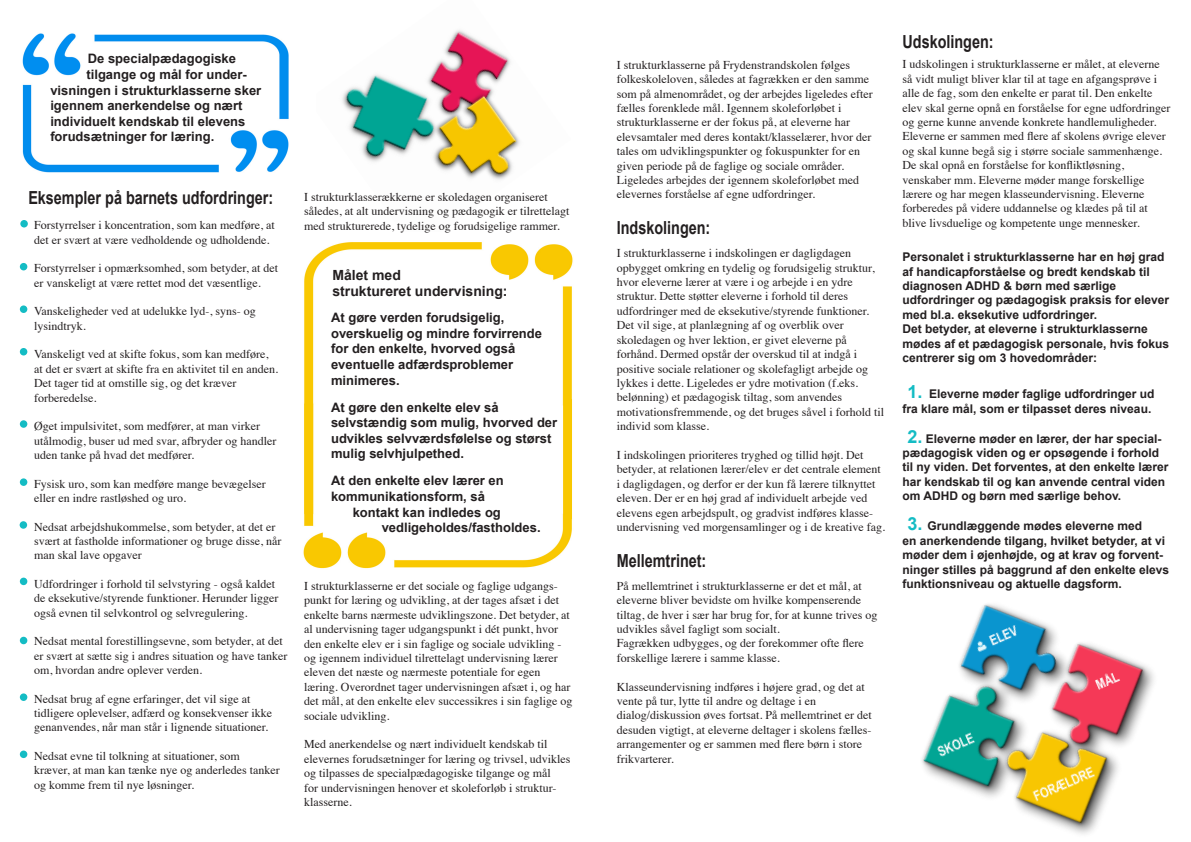
<style>
.page{position:relative;width:1191px;height:842px;background:#fff}
.page>*{position:absolute;margin:0;border:0;box-sizing:border-box;transform-origin:0 0}
.t1{font:700 18px "Arial";color:#231f20;scale:.8 1}
.t2{font:700 14px/15.6px "Arial";color:#231f20}
.t3{font:700 13px/15.6px "Arial";color:#231f20}
.t4{font:12px/14.4px "Times";color:#231f20}
.t5{font:700 12px/14.4px "Arial";color:#231f20}
.s1{font-size:18px;color:#14bcc4}
</style>
<div class="page">
<img style="left:342px;top:30px;width:178px;height:150px">
<img style="left:22px;top:33px;width:267px;height:140px">
<img style="left:303px;top:242px;width:270px;height:327px">
<div style="left:20px;top:220px;width:8px;height:7px;background:#14bcc4;border-radius:50%"></div>
<div style="left:20px;top:263px;width:7px;height:7px;background:#14bcc4;border-radius:50%"></div>
<div style="left:20px;top:305px;width:7px;height:8px;background:#14bcc4;border-radius:50%"></div>
<div style="left:20px;top:348px;width:7px;height:7px;background:#14bcc4;border-radius:50%"></div>
<div style="left:20px;top:420px;width:7px;height:8px;background:#14bcc4;border-radius:50%"></div>
<div style="left:20px;top:478px;width:7px;height:8px;background:#14bcc4;border-radius:50%"></div>
<div style="left:20px;top:521px;width:7px;height:8px;background:#14bcc4;border-radius:50%"></div>
<div style="left:20px;top:578px;width:7px;height:7px;background:#14bcc4;border-radius:50%"></div>
<div style="left:20px;top:637px;width:7px;height:7px;background:#14bcc4;border-radius:50%"></div>
<div style="left:20px;top:693px;width:7px;height:8px;background:#14bcc4;border-radius:50%"></div>
<div style="left:20px;top:750px;width:7px;height:8px;background:#14bcc4;border-radius:50%"></div>
<img style="left:922px;top:604px;width:232px;height:230px">
<p class="t3" style="left:88px;top:51px;width:150px">De specialpædagogiske</p>
<p class="t3" style="left:50px;top:67px;width:212px;text-indent:36px">tilgange og mål for under&shy;visningen i strukturklasserne sker igennem anerkendelse og nært individuelt kendskab til elevens forudsætninger for læring.</p>
<p class="t1" style="left:28px;top:186px;width:308px">Eksempler på barnets udfordringer:</p>
<p class="t4" style="left:34px;top:217px;width:242px">Forstyrrelser i koncentration, som kan medføre, at det er svært at være vedholdende og udholdende.</p>
<p class="t4" style="left:34px;top:260px;width:246px">Forstyrrelser i opmærksomhed, som betyder, at det er vanskeligt at være rettet mod det væsentlige.</p>
<p class="t4" style="left:34px;top:303px;width:223px">Vanskeligheder ved at udelukke lyd-, syns- og lysindtryk.</p>
<p class="t4" style="left:34px;top:346px;width:245px">Vanskeligt ved at skifte fokus, som kan medføre, at det er svært at skifte fra en aktivitet til en anden.<br>Det tager tid at omstille sig, og det kræver forberedelse.</p>
<p class="t4" style="left:34px;top:418px;width:244px">Øget impulsivitet, som medfører, at man virker utålmodig, buser ud med svar, afbryder og handler uden tanke på hvad det medfører.</p>
<p class="t4" style="left:34px;top:475px;width:233px">Fysisk uro, som kan medføre mange bevægelser eller en indre rastløshed og uro.</p>
<p class="t4" style="left:34px;top:518px;width:249px">Nedsat arbejdshukommelse, som betyder, at det er svært at fastholde informationer og bruge disse, når man skal lave opgaver</p>
<p class="t4" style="left:34px;top:576px;width:246px">Udfordringer i forhold til selvstyring - også kaldet de eksekutive/styrende funktioner. Herunder ligger også evnen til selvkontrol og selvregulering.</p>
<p class="t4" style="left:34px;top:633px;width:255px">Nedsat mental forestillingsevne, som betyder, at det er svært at sætte sig i andres situation og have tanker om, hvordan andre oplever verden.</p>
<p class="t4" style="left:34px;top:690px;width:240px">Nedsat brug af egne erfaringer, det vil sige at tidligere oplevelser, adfærd og konsekvenser ikke genanvendes, når man står i lignende situationer.</p>
<p class="t4" style="left:34px;top:748px;width:247px">Nedsat evne til tolkning at situationer, som<br>kræver, at man kan tænke nye og anderledes tanker og komme frem til nye løsninger.</p>
<p class="t4" style="left:304px;top:189px;width:267px">I strukturklasserækkerne er skoledagen organiseret således, at alt undervisning og pædagogik er tilrettelagt med strukturerede, tydelige og forudsigelige rammer.</p>
<p class="t2" style="left:332px;top:268px;width:177px">Målet med<br>struktureret undervisning:</p>
<p class="t3" style="left:331px;top:310px;width:212px">At gøre verden forudsigelig, overskuelig og mindre forvirrende for den enkelte, hvorved også eventuelle adfærdsproblemer minimeres.</p>
<p class="t3" style="left:331px;top:400px;width:228px">At gøre den enkelte elev så selvstændig som mulig, hvorved der udvikles selvværdsfølelse og størst mulig selvhjulpethed.</p>
<p class="t3" style="left:331px;top:473px;width:174px">At den enkelte elev lærer en</p>
<p class="t3" style="left:331px;top:489px;width:155px">kommunikationsform, så</p>
<p class="t3" style="left:353px;top:505px;width:150px">kontakt kan indledes og</p>
<p class="t3" style="left:382px;top:520px;width:160px">vedligeholdes/fastholdes.</p>
<p class="t4" style="left:304px;top:578px;width:270px">I strukturklasserne er det sociale og faglige udgangs&shy;punkt for læring og udvikling, at der tages afsæt i det enkelte barns nærmeste udviklingszone. Det betyder, at al undervisning tager udgangspunkt i dét punkt, hvor den enkelte elev er i sin faglige og sociale udvikling - og igennem individuel tilrettelagt undervisning lærer eleven det næste og nærmeste potentiale for egen læring. Overordnet tager undervisningen afsæt i, og har det mål, at den enkelte elev successikres i sin faglige og sociale udvikling.</p>
<p class="t4" style="left:304px;top:736px;width:268px">Med anerkendelse og nært individuelt kendskab til elevernes forudsætninger for læring og trivsel, udvikles og tilpasses de specialpædagogiske tilgange og mål<br>for undervisningen henover et skoleforløb i struktur&shy;klasserne.</p>
<p class="t4" style="left:617px;top:56px;width:257px">I strukturklasserne på Frydenstrandskolen følges folkeskoleloven, således at fagrækken er den samme som på almenområdet, og der arbejdes ligeledes efter fælles forenklede mål. Igennem skoleforløbet i strukturklasserne er der fokus på, at eleverne har elevsamtaler med deres kontakt/klasselærer, hvor der tales om udviklingspunkter og fokuspunkter for en given periode på de faglige og sociale områder.<br>Ligeledes arbejdes der igennem skoleforløbet med elevernes forståelse af egne udfordringer.</p>
<p class="t1" style="left:617px;top:216px;width:119px">Indskolingen:</p>
<p class="t4" style="left:617px;top:245px;width:269px">I strukturklasserne i indskolingen er dagligdagen opbygget omkring en tydelig og forudsigelig struktur, hvor eleverne lærer at være i og arbejde i en ydre struktur. Dette støtter eleverne i forhold til deres udfordringer med de eksekutive/styrende funktioner.<br>Det vil sige, at planlægning af og overblik over skoledagen og hver lektion, er givet eleverne på forhånd. Dermed opstår der overskud til at indgå i positive sociale relationer og skolefagligt arbejde og lykkes i dette. Ligeledes er ydre motivation (f.eks. belønning) et pædagogisk tiltag, som anvendes motivationsfremmende, og det bruges såvel i forhold til individ som klasse.</p>
<p class="t4" style="left:617px;top:447px;width:270px">I indskolingen prioriteres tryghed og tillid højt. Det betyder, at relationen lærer/elev er det centrale element i dagligdagen, og derfor er der kun få lærere tilknyttet eleven. Der er en høj grad af individuelt arbejde ved elevens egen arbejdspult, og gradvist indføres klasse&shy;undervisning ved morgensamlinger og i de kreative fag.</p>
<p class="t1" style="left:617px;top:549px;width:114px">Mellemtrinet:</p>
<p class="t4" style="left:617px;top:578px;width:262px">På mellemtrinet i strukturklasserne er det et mål, at eleverne bliver bevidste om hvilke kompenserende tiltag, de hver i sær har brug for, for at kunne trives og udvikles såvel fagligt som socialt.<br>Fagrækken udbygges, og der forekommer ofte flere forskellige lærere i samme klasse.</p>
<p class="t4" style="left:617px;top:678px;width:256px">Klasseundervisning indføres i højere grad, og det at vente på tur, lytte til andre og deltage i en dialog/diskussion øves fortsat. På mellemtrinet er det desuden vigtigt, at eleverne deltager i skolens fælles&shy;arrangementer og er sammen med flere børn i store frikvarterer.</p>
<p class="t1" style="left:902px;top:30px;width:116px">Udskolingen:</p>
<p class="t4" style="left:902px;top:56px;width:269px">I udskolingen i strukturklasserne er målet, at eleverne så vidt muligt bliver klar til at tage en afgangsprøve i alle de fag, som den enkelte er parat til. Den enkelte elev skal gerne opnå en forståelse for egne udfordringer og gerne kunne anvende konkrete handlemuligheder.<br>Eleverne er sammen med flere af skolens øvrige elever og skal kunne begå sig i større sociale sammenhænge.<br>De skal opnå en forståelse for konfliktløsning, venskaber mm. Eleverne møder mange forskellige lærere og har megen klasseundervisning. Eleverne forberedes på videre uddannelse og klædes på til at blive livsduelige og kompetente unge mennesker.</p>
<p class="t5" style="left:902px;top:250px;width:268px">Personalet i strukturklasserne har en høj grad af handicapforståelse og bredt kendskab til diagnosen ADHD &amp; børn med særlige udfordringer og pædagogisk praksis for elever med bl.a. eksekutive udfordringer.</p>
<p class="t5" style="left:902px;top:322px;width:268px">Det betyder, at eleverne i strukturklasserne mødes af et pædagogisk personale, hvis fokus centrerer sig om 3 hovedområder:</p>
<p class="t5" style="left:902px;top:387px;width:254px;text-align:center"><span class="s1">1.</span> Eleverne møder faglige udfordringer ud fra klare mål, som er tilpasset deres niveau.</p>
<p class="t5" style="left:902px;top:432px;width:268px;text-indent:5px"><span class="s1">2.</span> Eleverne møder en lærer, der har special&shy;pædagogisk viden og er opsøgende i forhold til ny viden. Det forventes, at den enkelte lærer har kendskab til og kan anvende central viden om ADHD og børn med særlige behov.</p>
<p class="t5" style="left:902px;top:519px;width:268px;text-indent:5px"><span class="s1">3.</span> Grundlæggende mødes eleverne med<br>en anerkendende tilgang, hvilket betyder, at vi møder dem i øjenhøjde, og at krav og forvent&shy;ninger stilles på baggrund af den enkelte elevs funktionsniveau og aktuelle dagsform.</p>
</div>
